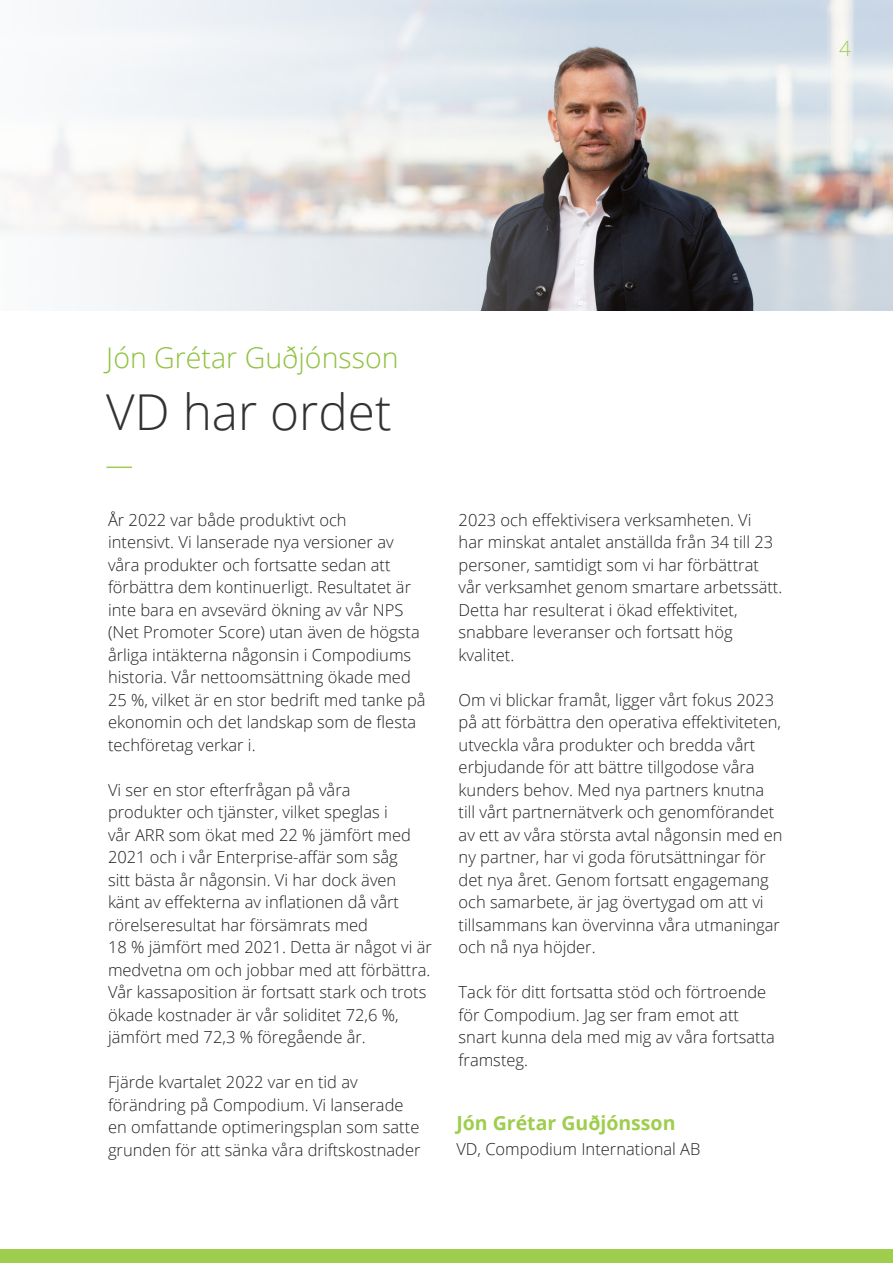
<style>
.page{position:relative;width:893px;height:1263px;background:#fff}
.page>*{position:absolute;margin:0;border:0;box-sizing:border-box;transform-origin:0 0}
.t1{font:300 49.5px "Open Sans";color:#313232}
.t2{font:300 28.5px "Open Sans";color:#8fc13e}
.t3{font:300 21px "Open Sans";color:#9fcd4d}
.t4{font:700 19.5px "Open Sans";color:#9fcd4d}
.t5{font:300 16.5px/22.5px "Open Sans";color:#231f20}
</style>
<div class="page">
<div style="left:0;top:1249px;width:893px;height:14px;background:#9fcd4d"></div>
<img style="left:0;top:0;width:893px;height:310px">
<svg style="left:106px;top:467px;width:26px;height:1px"></svg>
<p class="t3" style="left:839px;top:34px;width:13px">4</p>
<p class="t2" style="left:106px;top:338px;width:294px">Jón Grétar Guðjónsson</p>
<p class="t1" style="left:106px;top:378px;width:287px">VD har ordet</p>
<p class="t5" style="left:108px;top:508px;width:319px">År 2022 var både produktivt och<br>intensivt. Vi lanserade nya versioner av våra produkter och fortsatte sedan att förbättra dem kontinuerligt. Resultatet är inte bara en avsevärd ökning av vår NPS (Net Promoter Score) utan även de högsta årliga intäkterna någonsin i Compodiums historia. Vår nettoomsättning ökade med 25 %, vilket är en stor bedrift med tanke på ekonomin och det landskap som de flesta techföretag verkar i.</p>
<p class="t5" style="left:108px;top:778px;width:305px">Vi ser en stor efterfrågan på våra produkter och tjänster, vilket speglas i vår ARR som ökat med 22 % jämfört med 2021 och i vår Enterprise-affär som såg sitt bästa år någonsin. Vi har dock även känt av effekterna av inflationen då vårt rörelseresultat har försämrats med</p>
<p class="t5" style="left:108px;top:935px;width:325px">18 % jämfört med 2021. Detta är något vi är medvetna om och jobbar med att förbättra.<br>Vår kassaposition är fortsatt stark och trots ökade kostnader är vår soliditet 72,6 %, jämfört med 72,3 % föregående år.</p>
<p class="t5" style="left:108px;top:1070px;width:314px">Fjärde kvartalet 2022 var en tid av förändring på Compodium. Vi lanserade en omfattande optimeringsplan som satte grunden för att sänka våra driftskostnader</p>
<p class="t5" style="left:459px;top:508px;width:325px">2023 och effektivisera verksamheten. Vi<br>har minskat antalet anställda från 34 till 23 personer, samtidigt som vi har förbättrat vår verksamhet genom smartare arbetssätt.<br>Detta har resulterat i ökad effektivitet, snabbare leveranser och fortsatt hög kvalitet.</p>
<p class="t5" style="left:459px;top:688px;width:326px">Om vi blickar framåt, ligger vårt fokus 2023 på att förbättra den operativa effektiviteten, utveckla våra produkter och bredda vårt erbjudande för att bättre tillgodose våra kunders behov. Med nya partners knutna till vårt partnernätverk och genomförandet av ett av våra största avtal någonsin med en ny partner, har vi goda förutsättningar för det nya året. Genom fortsatt engagemang och samarbete, är jag övertygad om att vi tillsammans kan övervinna våra utmaningar och nå nya höjder.</p>
<p class="t5" style="left:459px;top:980px;width:318px">Tack för ditt fortsatta stöd och förtroende för Compodium. Jag ser fram emot att snart kunna dela med mig av våra fortsatta framsteg.</p>
<p class="t4" style="left:456px;top:1109px;width:221px">Jón Grétar Guðjónsson</p>
<p class="t5" style="left:456px;top:1137px;width:246px">VD, Compodium International AB</p>
</div>
